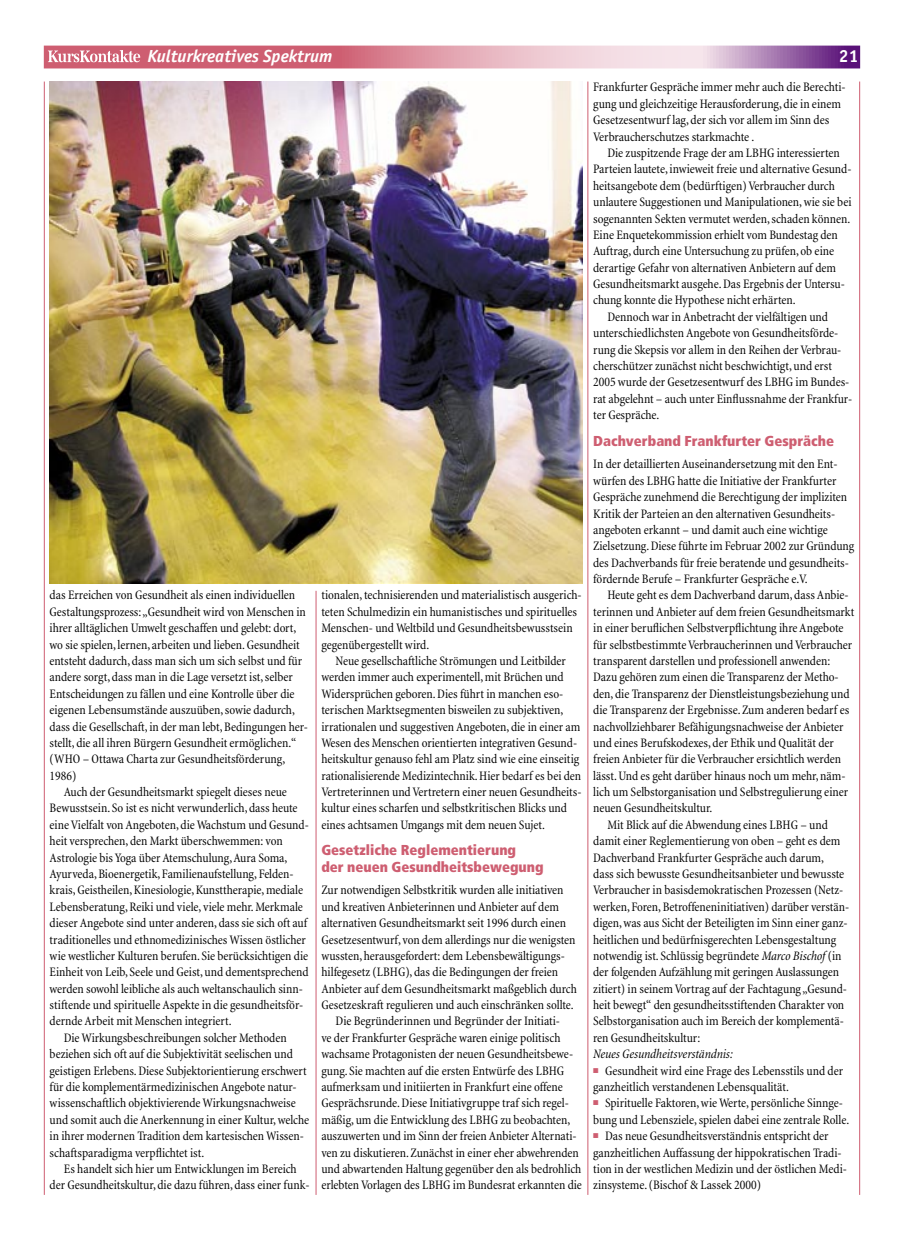
<style>
.page{position:relative;width:904px;height:1241px;background:#fff}
.page>*{position:absolute;margin:0;border:0;box-sizing:border-box;transform-origin:0 0}
.t1{font:italic 700 17.5px "Officina Sans";color:#fff}
.t2{font:700 17.5px "Officina Sans";color:#fff}
.Artikel_Zwischenhead{font:900 condensed 14.38px/16.4px "Frutiger";color:#ce5e71}
.Artikel_Text{font:condensed 13.12px/16.4px "Minion";letter-spacing:-.005em;color:#000}
.Artikel_Text_1__Absatz{font:condensed 13.12px/16.4px "Minion";letter-spacing:-.005em;color:#000}
.Artikel_Text_1__Absatz-2{font:italic condensed 13.12px "Minion";letter-spacing:-.005em;color:#000}
.s1{font-style:italic}
</style>
<div class="page">
<svg style="left:46px;top:48px;width:811px;height:18px;background:#d18ea4"></svg>
<div style="left:44px;top:46px;width:815px;height:22px;border:1px solid #fff"></div>
<svg style="left:48px;top:50px;width:92px;height:12px"></svg>
<hr style="left:44px;top:81px;width:1px;height:1113px;background:#ce5e71">
<hr style="left:859px;top:81px;width:1px;height:1113px;background:#ce5e71">
<hr style="left:316px;top:590px;width:1px;height:604px;background:#ce5e71">
<hr style="left:587px;top:81px;width:1px;height:1113px;background:#ce5e71">
<img style="left:50px;top:81px;width:532px;height:502px">
<p class="t1" style="left:147px;top:46px;width:187px">Kulturkreatives Spektrum</p>
<p class="t2" style="left:839px;top:45px;width:21px">21</p>
<p class="Artikel_Text" style="left:50px;top:587px;width:260px">das Erreichen von Gesundheit als einen individuellen Gestaltungsprozess: „Gesundheit wird von Menschen in ihrer alltäglichen Umwelt geschaffen und gelebt: dort, wo sie spielen, lernen, arbeiten und lieben. Gesundheit entsteht dadurch, dass man sich um sich selbst und für andere sorgt, dass man in die Lage versetzt ist, selber Entscheidungen zu fällen und eine Kontrolle über die eigenen Lebensumstände auszuüben, sowie dadurch, dass die Gesellschaft, in der man lebt, Bedingungen her&shy;stellt, die all ihren Bürgern Gesundheit ermöglichen.“ (WHO – Ottawa Charta zur Gesundheitsförderung, 1986)</p>
<p class="Artikel_Text" style="left:50px;top:784px;width:261px;text-indent:14px">Auch der Gesundheitsmarkt spiegelt dieses neue Bewusstsein. So ist es nicht verwunderlich, dass heute eine Vielfalt von Angeboten, die Wachstum und Gesund&shy;heit versprechen, den Markt überschwemmen: von Astrologie bis Yoga über Atemschulung, Aura Soma, Ayurveda, Bioenergetik, Familienaufstellung, Felden&shy;krais, Geistheilen, Kinesiologie, Kunsttherapie, mediale Lebensberatung, Reiki und viele, viele mehr. Merkmale dieser Angebote sind unter anderen, dass sie sich oft auf traditionelles und ethnomedizinisches Wissen östlicher wie westlicher Kulturen berufen. Sie berücksichtigen die Einheit von Leib, Seele und Geist, und dementsprechend werden sowohl leibliche als auch weltanschaulich sinn&shy;stiftende und spirituelle Aspekte in die gesundheitsför&shy;dernde Arbeit mit Menschen integriert.</p>
<p class="Artikel_Text" style="left:50px;top:1029px;width:261px;text-indent:14px">Die Wirkungsbeschreibungen solcher Methoden beziehen sich oft auf die Subjektivität seelischen und geistigen Erlebens. Diese Subjektorientierung erschwert für die komplementärmedizinischen Angebote natur&shy;wissenschaftlich objektivierende Wirkungsnachweise und somit auch die Anerkennung in einer Kultur, welche in ihrer modernen Tradition dem kartesischen Wissen&shy;schaftsparadigma verpflichtet ist.</p>
<p class="Artikel_Text" style="left:50px;top:1160px;width:261px;text-align:center">Es handelt sich hier um Entwicklungen im Bereich<br>der Gesundheitskultur, die dazu führen, dass einer funk-</p>
<p class="Artikel_Text" style="left:321px;top:587px;width:262px">tionalen, technisierenden und materialistisch ausgerich&shy;teten Schulmedizin ein humanistisches und spirituelles Menschen- und Weltbild und Gesundheitsbewusstsein gegenübergestellt wird.</p>
<p class="Artikel_Text" style="left:321px;top:653px;width:262px;text-indent:14px">Neue gesellschaftliche Strömungen und Leitbilder werden immer auch experimentell, mit Brüchen und Widersprüchen geboren. Dies führt in manchen eso&shy;terischen Marktsegmenten bisweilen zu subjektiven, irrationalen und suggestiven Angeboten, die in einer am Wesen des Menschen orientierten integrativen Gesund&shy;heitskultur genauso fehl am Platz sind wie eine einseitig rationalisierende Medizintechnik. Hier bedarf es bei den Vertreterinnen und Vertretern einer neuen Gesundheits&shy;kultur eines scharfen und selbstkritischen Blicks und eines achtsamen Umgangs mit dem neuen Sujet.</p>
<p class="Artikel_Zwischenhead" style="left:321px;top:842px;width:224px">Gesetzliche Reglementierung<br>der neuen Gesundheitsbewegung</p>
<p class="Artikel_Text_1__Absatz" style="left:321px;top:882px;width:257px">Zur notwendigen Selbstkritik wurden alle initiativen und kreativen Anbieterinnen und Anbieter auf dem alternativen Gesundheitsmarkt seit 1996 durch einen Gesetzesentwurf, von dem allerdings nur die wenigsten wussten, herausgefordert: dem Lebensbewältigungs&shy;hilfegesetz (LBHG), das die Bedingungen der freien Anbieter auf dem Gesundheitsmarkt maßgeblich durch Gesetzeskraft regulieren und auch einschränken sollte.</p>
<p class="Artikel_Text" style="left:321px;top:1013px;width:262px;text-indent:14px">Die Begründerinnen und Begründer der Initiati-<br>ve der Frankfurter Gespräche waren einige politisch wachsame Protagonisten der neuen Gesundheitsbewe&shy;gung. Sie machten auf die ersten Entwürfe des LBHG aufmerksam und initiierten in Frankfurt eine offene Gesprächsrunde. Diese Initiativgruppe traf sich regel&shy;mäßig, um die Entwicklung des LBHG zu beobachten, auszuwerten und im Sinn der freien Anbieter Alternati&shy;ven zu diskutieren. Zunächst in einer eher abwehrenden und abwartenden Haltung gegenüber den als bedrohlich erlebten Vorlagen des LBHG im Bundesrat erkannten die</p>
<p class="Artikel_Text" style="left:593px;top:79px;width:254px">Frankfurter Gespräche immer mehr auch die Berechti&shy;gung und gleichzeitige Herausforderung, die in einem Gesetzesentwurf lag, der sich vor allem im Sinn des Verbraucherschutzes starkmachte .</p>
<p class="Artikel_Text" style="left:593px;top:145px;width:260px;text-indent:14px">Die zuspitzende Frage der am LBHG interessierten Parteien lautete, inwieweit freie und alternative Gesund&shy;heitsangebote dem (bedürftigen) Verbraucher durch unlautere Suggestionen und Manipulationen, wie sie bei sogenannten Sekten vermutet werden, schaden können.<br>Eine Enquetekommission erhielt vom Bundestag den Auftrag, durch eine Untersuchung zu prüfen, ob eine derartige Gefahr von alternativen Anbietern auf dem Gesundheitsmarkt ausgehe. Das Ergebnis der Untersu&shy;chung konnte die Hypothese nicht erhärten.</p>
<p class="Artikel_Text" style="left:593px;top:309px;width:260px;text-indent:14px">Dennoch war in Anbetracht der vielfältigen und unterschiedlichsten Angebote von Gesundheitsförde&shy;rung die Skepsis vor allem in den Reihen der Verbrau&shy;cherschützer zunächst nicht beschwichtigt, und erst 2005 wurde der Gesetzesentwurf des LBHG im Bundes&shy;rat abgelehnt – auch unter Einflussnahme der Frankfur&shy;ter Gespräche.</p>
<p class="Artikel_Zwischenhead" style="left:593px;top:432px;width:242px">Dachverband Frankfurter Gespräche</p>
<p class="Artikel_Text_1__Absatz" style="left:593px;top:456px;width:262px">In der detaillierten Auseinandersetzung mit den Ent&shy;würfen des LBHG hatte die Initiative der Frankfurter Gespräche zunehmend die Berechtigung der impliziten Kritik der Parteien an den alternativen Gesundheits&shy;angeboten erkannt – und damit auch eine wichtige Zielsetzung. Diese führte im Februar 2002 zur Gründung des Dachverbands für freie beratende und gesundheits&shy;fördernde Berufe – Frankfurter Gespräche e.V.</p>
<p class="Artikel_Text" style="left:593px;top:587px;width:262px;text-indent:14px">Heute geht es dem Dachverband darum, dass Anbie&shy;terinnen und Anbieter auf dem freien Gesundheitsmarkt in einer beruflichen Selbstverpflichtung ihre Angebote für selbstbestimmte Verbraucherinnen und Verbraucher transparent darstellen und professionell anwenden:<br>Dazu gehören zum einen die Transparenz der Metho&shy;den, die Transparenz der Dienstleistungsbeziehung und die Transparenz der Ergebnisse. Zum anderen bedarf es nachvollziehbarer Befähigungsnachweise der Anbieter und eines Berufskodexes, der Ethik und Qualität der freien Anbieter für die Verbraucher ersichtlich werden lässt. Und es geht darüber hinaus noch um mehr, näm&shy;lich um Selbstorganisation und Selbstregulierung einer neuen Gesundheitskultur.</p>
<p class="Artikel_Text" style="left:593px;top:816px;width:258px;text-indent:14px">Mit Blick auf die Abwendung eines LBHG – und damit einer Reglementierung von oben – geht es dem Dachverband Frankfurter Gespräche auch darum,<br>dass sich bewusste Gesundheitsanbieter und bewusste Verbraucher in basisdemokratischen Prozessen (Netz&shy;werken, Foren, Betroffeneninitiativen) darüber verstän&shy;digen, was aus Sicht der Beteiligten im Sinn einer ganz&shy;heitlichen und bedürfnisgerechten Lebensgestaltung notwendig ist. Schlüssig begründete <span class="s1">Marco Bischof</span> (in der folgenden Aufzählung mit geringen Auslassungen zitiert) in seinem Vortrag auf der Fachtagung „Gesund&shy;heit bewegt“ den gesundheitsstiftenden Charakter von Selbstorganisation auch im Bereich der komplementä&shy;ren Gesundheitskultur:</p>
<p class="Artikel_Text_1__Absatz-2" style="left:593px;top:1047px;width:141px">Neues Gesundheitsverständnis:</p>
<p class="Artikel_Text_1__Absatz" style="left:593px;top:1062px;width:251px;text-indent:12px">Gesundheit wird eine Frage des Lebensstils und der ganzheitlich verstandenen Lebensqualität.</p>
<p class="Artikel_Text_1__Absatz" style="left:593px;top:1095px;width:257px;text-align:center">Spirituelle Faktoren, wie Werte, persönliche Sinnge&shy;bung und Lebensziele, spielen dabei eine zentrale Rolle.</p>
<p class="Artikel_Text_1__Absatz" style="left:593px;top:1127px;width:255px;text-indent:12px">Das neue Gesundheitsverständnis entspricht der ganzheitlichen Auffassung der hippokratischen Tradi&shy;tion in der westlichen Medizin und der östlichen Medi&shy;zinsysteme. (Bischof &amp; Lassek 2000)</p>
</div>
